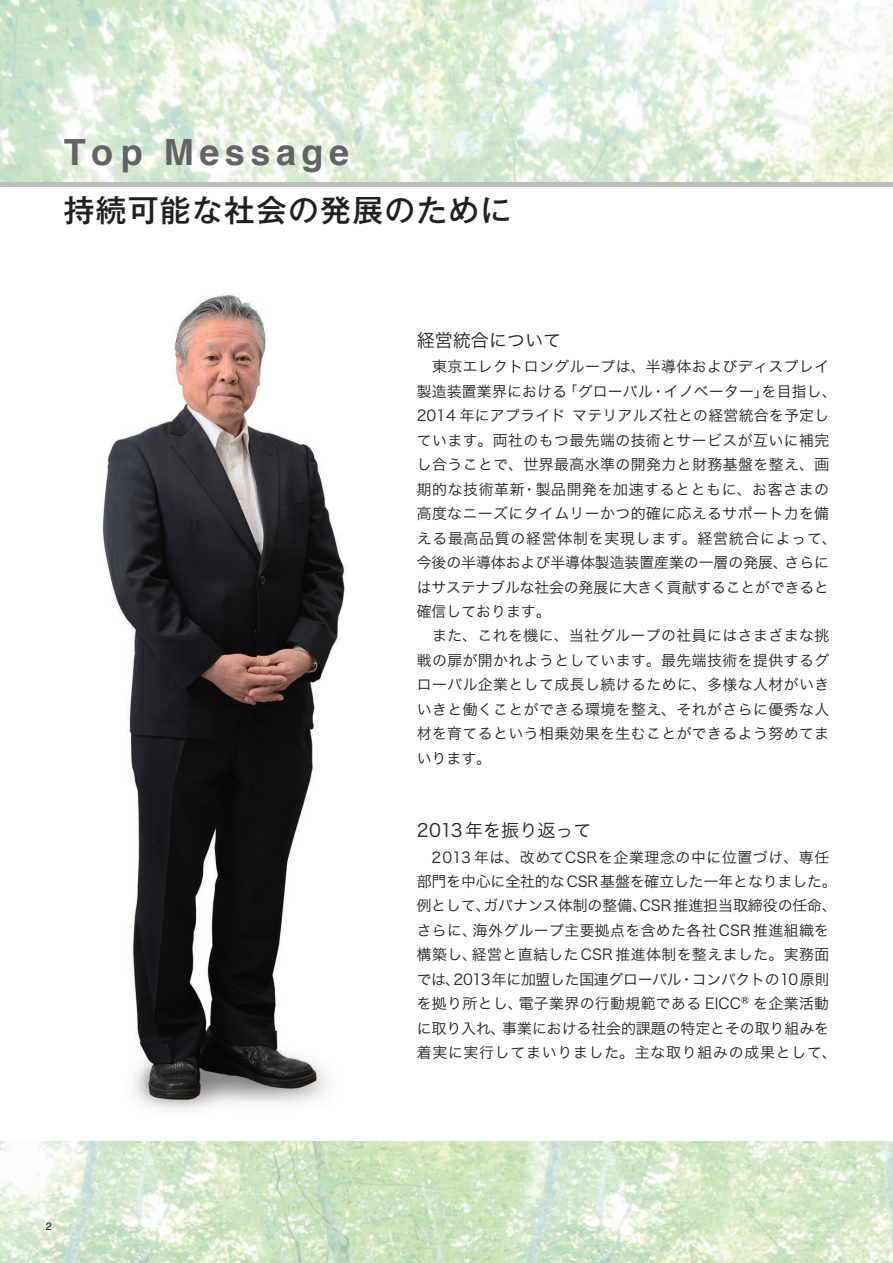
<style>
.page{position:relative;width:893px;height:1263px;background:#fff}
.page>*{position:absolute;margin:0;border:0;box-sizing:border-box;transform-origin:0 0}
.t1{font:700 36.15px "Helvetica";letter-spacing:.15em;color:#636366}
.t2{font:500 30.9px "Gothic MB101 Pro";letter-spacing:.04em;color:#231f20}
.t3{font:18px "Hira Kaku Pro W3";color:#231f20}
.t4{font:14.85px/24.5px "Hira Kaku Pro W3";letter-spacing:.025em;color:#231f20}
.t5{font:14.85px/24.5px "Hira Kaku Pro W3";color:#231f20}
.t6{font:10.65px "Helvetica";color:#231f20}
</style>
<div class="page">
<img style="left:0;top:0;width:893px;height:1263px">
<div style="left:0;top:182px;width:893px;height:959px;background:#fff"></div>
<img style="left:101px;top:294px;width:245px;height:816px">
<div style="left:0;top:182px;width:893px;height:5px;background:#bcbdc0"></div>
<h1 class="t1" style="left:64px;top:123px;width:287px">Top Message</h1>
<h2 class="t2" style="left:64px;top:184px;width:449px">持続可能な社会の発展のために</h2>
<p class="t3" style="left:417px;top:324px;width:146px">経営統合について</p>
<p class="t4" style="left:417px;top:354px;width:422px">　東京エレクトロングループは、半導体およびディスプレイ製造装置業界における「グローバル・イノベーター」を目指し、<br>2014 年にアプライド マテリアルズ社との経営統合を予定しています。両社のもつ最先端の技術とサービスが互いに補完し合うことで、世界最高水準の開発力と財務基盤を整え、画期的な技術革新・製品開発を加速するとともに、お客さまの高度なニーズにタイムリーかつ的確に応えるサポート力を備える最高品質の経営体制を実現します。経営統合によって、今後の半導体および半導体製造装置産業の一層の発展、さらにはサステナブルな社会の発展に大きく貢献することができると確信しております。<br>　また、これを機に、当社グループの社員にはさまざまな挑戦の扉が開かれようとしています。最先端技術を提供するグローバル企業として成長し続けるために、多様な人材がいきいきと働くことができる環境を整え、それがさらに優秀な人材を育てるという相乗効果を生むことができるよう努めてまいります。</p>
<p class="t3" style="left:417px;top:814px;width:176px">2013年を振り返って</p>
<p class="t5" style="left:417px;top:844px;width:422px">　2013 年は、改めてCSRを企業理念の中に位置づけ、専任部門を中心に全社的な CSR基盤を確立した一年となりました。例として、ガバナンス体制の整備、CSR推進担当取締役の任命、さらに、海外グループ主要拠点を含めた各社CSR推進組織を構築し、経営と直結したCSR推進体制を整えました。実務面では、2013年に加盟した国連グローバル・コンパクトの10原則を拠り所とし、電子業界の行動規範である EICC® を企業活動に取り入れ、事業における社会的課題の特定とその取り組みを着実に実行してまいりました。主な取り組みの成果として、</p>
<p class="t6" style="left:46px;top:1217px;width:7px">2</p>
</div>
